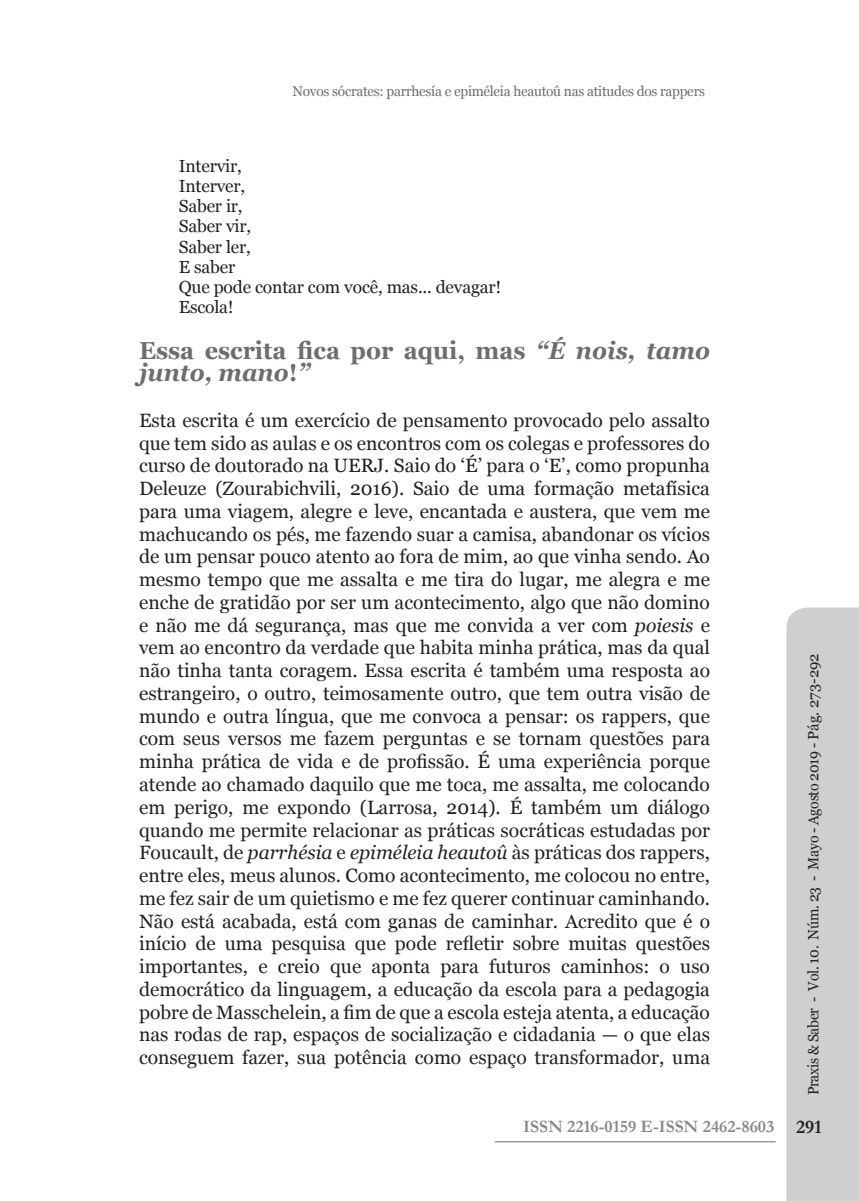
<style>
.page{position:relative;width:859px;height:1201px;background:#fff}
.page>*{position:absolute;margin:0;border:0;box-sizing:border-box;transform-origin:0 0}
.t1{font:700 24.5px/22.8px "Georgia";color:#6c6d70;scale:.96 1}
.t2{font:19.25px/22.8px "Georgia";color:#231f20;text-align:justify}
.t3{font:600 19.25px "Garamond";color:#231f20}
.t4{font:17.5px/20.1px "Georgia";letter-spacing:-.01em;color:#231f20}
.t5{font:600 17.5px "Garamond";color:#888}
.t6{font:14.88px "Georgia";letter-spacing:-.02em;color:#231f20;scale:.95 1}
.t7{font:14px "Georgia";letter-spacing:-.02em;color:#6c6d70}
.s1{font-style:italic}
</style>
<div class="page">
<div style="left:786px;top:607px;width:72px;height:593px;background:#cfcfd1"></div>
<hr style="left:494px;top:1141px;width:281px;height:1px;background:#6c6c6e">
<p class="t7" style="left:292px;top:82px;width:414px">Novos sócrates: parrhesía e epiméleia heautoû nas atitudes dos rappers</p>
<p class="t4" style="left:179px;top:156px;width:324px">Intervir,<br>Interver,<br>Saber ir,<br>Saber vir,<br>Saber ler,<br>E saber<br>Que pode contar com você, mas... devagar!<br>Escola!</p>
<p class="t1" style="left:139px;top:339px;width:596px">Essa escrita fica por aqui, mas <span class="s1">“É nois, tamo junto, mano</span>!<span class="s1">”</span></p>
<p class="t2" style="left:139px;top:409px;width:572px">Esta escrita é um exercício de pensamento provocado pelo assalto que tem sido as aulas e os encontros com os colegas e professores do curso de doutorado na UERJ. Saio do ‘É’ para o ‘E’, como propunha Deleuze (Zourabichvili, 2016). Saio de uma formação metafísica para uma viagem, alegre e leve, encantada e austera, que vem me machucando os pés, me fazendo suar a camisa, abandonar os vícios de um pensar pouco atento ao fora de mim, ao que vinha sendo. Ao mesmo tempo que me assalta e me tira do lugar, me alegra e me enche de gratidão por ser um acontecimento, algo que não domino e não me dá segurança, mas que me convida a ver com <span class="s1">poiesis</span> e vem ao encontro da verdade que habita minha prática, mas da qual não tinha tanta coragem. Essa escrita é também uma resposta ao estrangeiro, o outro, teimosamente outro, que tem outra visão de mundo e outra língua, que me convoca a pensar: os rappers, que com seus versos me fazem perguntas e se tornam questões para minha prática de vida e de profissão. É uma experiência porque atende ao chamado daquilo que me toca, me assalta, me colocando em perigo, me expondo (Larrosa, 2014). É também um diálogo quando me permite relacionar as práticas socráticas estudadas por Foucault, de <span class="s1">parrhésia</span> e <span class="s1">epiméleia heautoû</span> às práticas dos rappers, entre eles, meus alunos. Como acontecimento, me colocou no entre, me fez sair de um quietismo e me fez querer continuar caminhando.<br>Não está acabada, está com ganas de caminhar. Acredito que é o início de uma pesquisa que pode refletir sobre muitas questões importantes, e creio que aponta para futuros caminhos: o uso democrático da linguagem, a educação da escola para a pedagogia pobre de Masschelein, a fim de que a escola esteja atenta, a educação nas rodas de rap, espaços de socialização e cidadania — o que elas conseguem fazer, sua potência como espaço transformador, uma</p>
<p class="t5" style="left:523px;top:1114px;width:252px">ISSN 2216-0159 E-ISSN 2462-8603</p>
<p class="t6" style="left:804px;top:1095px;width:467px;rotate:-90deg">Praxis &amp; Saber - Vol. 10. Núm. 23 - Mayo - Agosto 2019 - Pág. 273-292</p>
<p class="t3" style="left:795px;top:1114px;width:27px">291</p>
</div>
